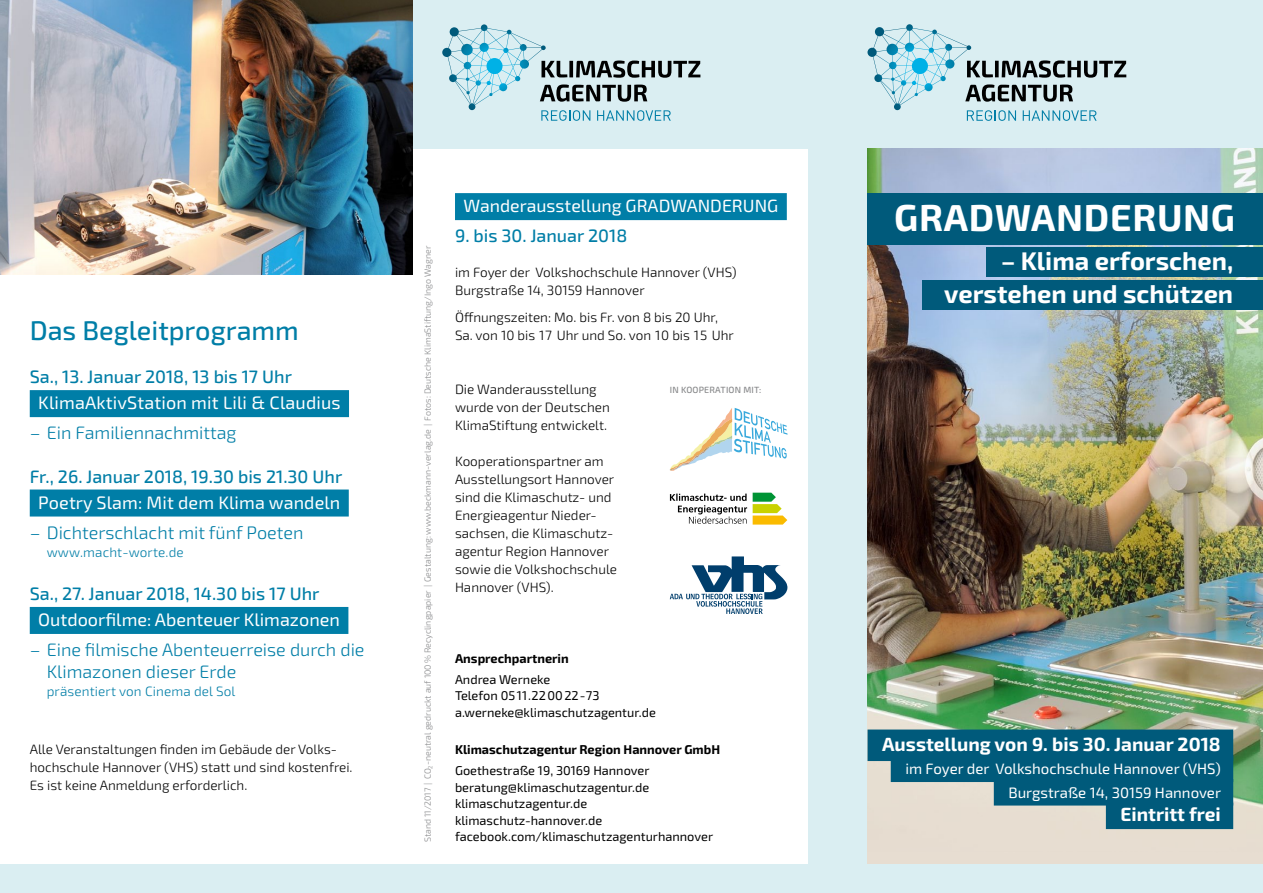
<style>
.page{position:relative;width:1263px;height:893px;background:#fff}
.page>*{position:absolute;margin:0;border:0;box-sizing:border-box;transform-origin:0 0}
.Head_36_42{font:700 37.5px "Exo 2.0";letter-spacing:.015em;color:#fff}
.Head_20_24{font:500 27px "Exo 2.0";color:#007ea7}
.Head_36_42-2{font:700 25.5px "Exo 2.0";color:#fff}
.Balken_Reg__12_16{font:700 19.05px "Exo 2.0";color:#fff}
.Fließ_Light_9_12{font:300 18px/21.6px "Exo 2.0";color:#007ea7}
.Balken_Reg__12_16-2{font:18px "Exo 2.0";letter-spacing:.005em;color:#fff}
.Einleitung_größer_11{font:500 18px "Exo 2.0";color:#007ea7}
.Fließ_Light_9_12-2{font:500 18px "Exo 2.0";color:#007ea7}
.Balken_Reg__12_16-3{font:17.7px "Exo 2.0";color:#fff}
.Balken_Reg__12_16-4{font:15px "Exo 2.0";color:#fff}
.Fließ_Light_9_12-3{font:300 13.5px/18px "Exo 2.0";color:#000}
.Einleitung_größer_11-2{font:300 13.5px/18px "Exo 2.0";color:#000}
.Fließ_Light_9_12-4{font:300 13.5px "Exo 2.0";letter-spacing:.01em;color:#007ea7}
.Fließ_Light_9_12-5{font:12.75px/16.5px "Exo 2.0";color:#000}
.Fließ_Light_9_12-6{font:700 12.75px "Exo 2.0";color:#000}
.Bildlegende_Medium_6{font:500 9px "Exo 2.0";letter-spacing:.02em;color:#87888a}
.Bildlegende_Medium_6-2{font:300 8.85px "Exo 2.0";color:#87888a}
</style>
<div class="page">
<div style="left:400px;top:0;width:450px;height:893px;background:#daeef2"></div>
<div style="left:825px;top:0;width:438px;height:893px;background:#daeef2"></div>
<div style="left:0;top:0;width:425px;height:893px;background:#daeef2"></div>
<div style="left:0;top:149px;width:808px;height:714px;background:#fff"></div>
<div style="left:455px;top:193px;width:332px;height:27px;background:#007ea7"></div>
<svg style="left:442px;top:24px;width:258px;height:97px"></svg>
<svg style="left:670px;top:408px;width:117px;height:63px"></svg>
<svg style="left:670px;top:494px;width:77px;height:30px"></svg>
<svg style="left:753px;top:493px;width:34px;height:32px"></svg>
<svg style="left:670px;top:556px;width:117px;height:58px"></svg>
<img style="left:867px;top:149px;width:396px;height:704px">
<div style="left:867px;top:729px;width:366px;height:32px;background:#005a7b"></div>
<div style="left:891px;top:756px;width:342px;height:26px;background:#005a7b"></div>
<div style="left:994px;top:779px;width:239px;height:26px;background:#005a7b"></div>
<div style="left:1106px;top:803px;width:127px;height:26px;background:#005a7b"></div>
<div style="left:867px;top:193px;width:396px;height:51px;background:#005a7b"></div>
<div style="left:986px;top:247px;width:277px;height:30px;background:#005a7b"></div>
<svg style="left:867px;top:24px;width:259px;height:97px"></svg>
<div style="left:922px;top:280px;width:341px;height:30px;background:#005a7b"></div>
<img style="left:0;top:0;width:412px;height:275px">
<div style="left:30px;top:390px;width:319px;height:27px;background:#007ea7"></div>
<div style="left:30px;top:489px;width:319px;height:27px;background:#007ea7"></div>
<div style="left:30px;top:607px;width:318px;height:27px;background:#007ea7"></div>
<p class="Head_20_24" style="left:30px;top:315px;width:271px">Das Begleitprogramm</p>
<p class="Einleitung_größer_11" style="left:30px;top:366px;width:264px">Sa., 13. Januar 2018, 13 bis 17 Uhr</p>
<p class="Balken_Reg__12_16-2" style="left:38px;top:392px;width:304px">KlimaAktivStation mit Lili &amp; Claudius</p>
<p class="Fließ_Light_9_12" style="left:30px;top:423px;width:208px">– Ein Familiennachmittag</p>
<p class="Einleitung_größer_11" style="left:30px;top:466px;width:314px">Fr., 26. Januar 2018, 19.30 bis 21.30 Uhr</p>
<p class="Balken_Reg__12_16-2" style="left:38px;top:492px;width:304px">Poetry Slam: Mit dem Klima wandeln</p>
<p class="Fließ_Light_9_12" style="left:30px;top:522px;width:275px">– Dichterschlacht mit fünf Poeten</p>
<p class="Fließ_Light_9_12-4" style="left:47px;top:544px;width:138px">www.macht-worte.de</p>
<p class="Einleitung_größer_11" style="left:30px;top:583px;width:291px">Sa., 27. Januar 2018, 14.30 bis 17 Uhr</p>
<p class="Balken_Reg__12_16-2" style="left:38px;top:609px;width:303px">Outdoorfilme: Abenteuer Klimazonen</p>
<p class="Fließ_Light_9_12" style="left:47px;top:639px;width:319px;text-indent:-17px">– Eine filmische Abenteuerreise durch die<br>Klimazonen dieser Erde</p>
<p class="Fließ_Light_9_12-4" style="left:47px;top:683px;width:190px">präsentiert von Cinema del Sol</p>
<p class="Fließ_Light_9_12-3" style="left:30px;top:741px;width:324px">Alle Veranstaltungen finden im Gebäude der Volks&shy;hochschule Hannover (VHS) statt und sind kostenfrei.<br>Es ist keine Anmeldung erforderlich.</p>
<p class="Bildlegende_Medium_6-2" style="left:423px;top:842px;width:598px;rotate:-90deg">Stand 11/2017 | CO<sub>2</sub>-neutral gedruckt auf 100% Recyclingpapier | Gestaltung: www.beckmann-verlag.de | Fotos: Deutsche KlimaStiftung/Ingo Wagner</p>
<p class="Balken_Reg__12_16-3" style="left:463px;top:196px;width:316px">Wanderausstellung GRADWANDERUNG</p>
<p class="Fließ_Light_9_12-2" style="left:455px;top:225px;width:174px">9. bis 30. Januar 2018</p>
<p class="Einleitung_größer_11-2" style="left:455px;top:263px;width:283px">im Foyer der Volkshochschule Hannover (VHS)<br>Burgstraße 14, 30159 Hannover</p>
<p class="Einleitung_größer_11-2" style="left:455px;top:308px;width:280px">Öffnungszeiten: Mo. bis Fr. von 8 bis 20 Uhr,<br>Sa. von 10 bis 17 Uhr und So. von 10 bis 15 Uhr</p>
<p class="Fließ_Light_9_12-3" style="left:455px;top:380px;width:156px">Die Wanderausstellung wurde von der Deutschen<br>KlimaStiftung entwickelt.</p>
<p class="Fließ_Light_9_12-3" style="left:455px;top:452px;width:164px">Kooperationspartner am<br>Ausstellungsort Hannover sind die Klimaschutz- und<br>Energieagentur Nieder&shy;sachsen, die Klimaschutz&shy;agentur Region Hannover sowie die Volkshochschule<br>Hannover (VHS).</p>
<p class="Bildlegende_Medium_6" style="left:670px;top:385px;width:93px">IN KOOPERATION MIT:</p>
<p class="Fließ_Light_9_12-6" style="left:455px;top:651px;width:115px">Ansprechpartnerin</p>
<p class="Fließ_Light_9_12-5" style="left:455px;top:671px;width:97px">Andrea Werneke</p>
<p class="Fließ_Light_9_12-5" style="left:455px;top:688px;width:146px">Telefon 0511.220022-73</p>
<p class="Fließ_Light_9_12-5" style="left:455px;top:704px;width:202px">a.werneke@klimaschutzagentur.de</p>
<p class="Fließ_Light_9_12-6" style="left:455px;top:742px;width:267px">Klimaschutzagentur Region Hannover GmbH</p>
<p class="Fließ_Light_9_12-5" style="left:455px;top:763px;width:196px">Goethestraße 19, 30169 Hannover beratung@klimaschutzagentur.de</p>
<p class="Fließ_Light_9_12-5" style="left:455px;top:796px;width:134px">klimaschutzagentur.de</p>
<p class="Fließ_Light_9_12-5" style="left:455px;top:812px;width:149px">klimaschutz-hannover.de</p>
<p class="Fließ_Light_9_12-5" style="left:455px;top:829px;width:260px">facebook.com/klimaschutzagenturhannover</p>
<p class="Head_36_42" style="left:894px;top:196px;width:342px">GRADWANDERUNG</p>
<p class="Head_36_42-2" style="left:1001px;top:245px;width:234px">– Klima erforschen,</p>
<p class="Head_36_42-2" style="left:944px;top:278px;width:290px">verstehen und schützen</p>
<p class="Balken_Reg__12_16" style="left:882px;top:733px;width:340px">Ausstellung von 9. bis 30. Januar 2018</p>
<p class="Balken_Reg__12_16-4" style="left:905px;top:760px;width:317px">im Foyer der Volkshochschule Hannover (VHS)</p>
<p class="Balken_Reg__12_16-4" style="left:1008px;top:784px;width:214px">Burgstraße 14, 30159 Hannover</p>
<p class="Balken_Reg__12_16" style="left:1120px;top:803px;width:102px">Eintritt frei</p>
</div>
